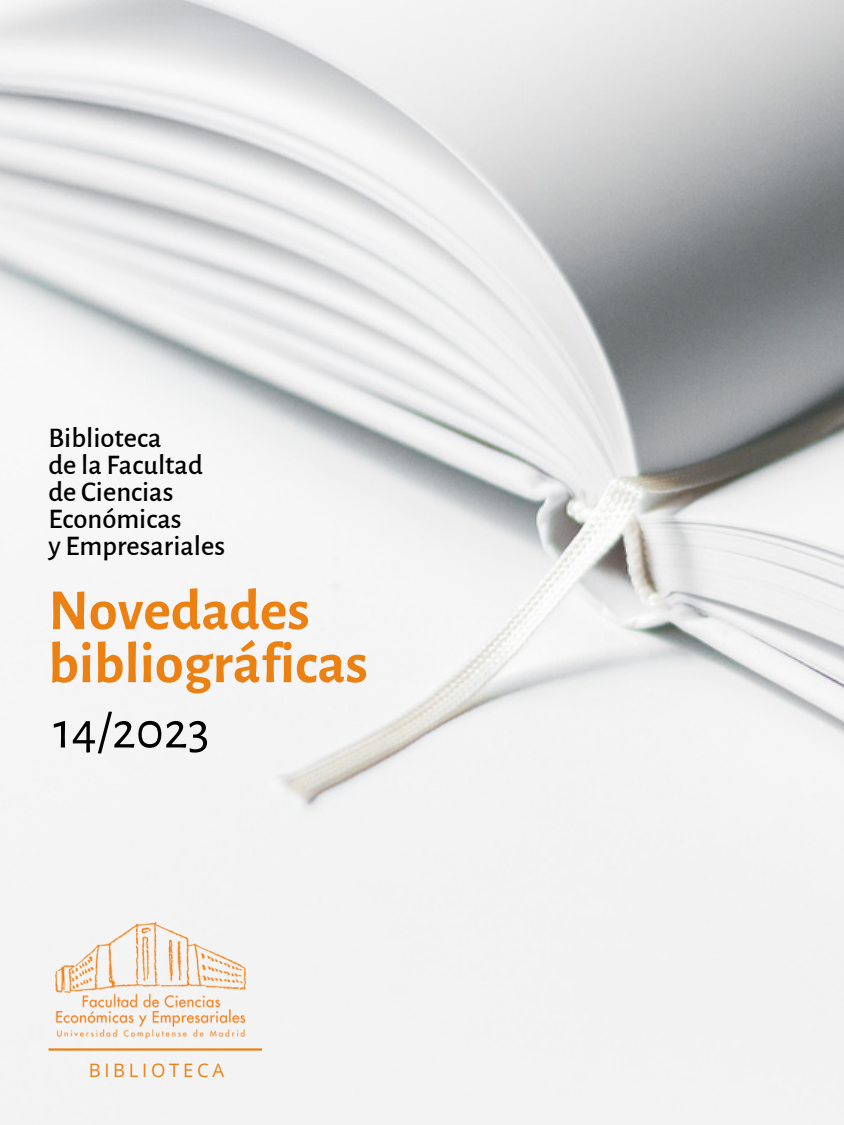
<style>
.page{position:relative;width:844px;height:1125px;background:#fff}
.page>*{position:absolute;margin:0;border:0;box-sizing:border-box;transform-origin:0 0}
.t1{font:700 58.2px "Alegreya Sans";color:#eb8113}
.t2{font:52.8px "Alegreya Sans";color:#000}
.t3{font:500 28.5px/27px "Alegreya Sans";color:#000}
.t4{font:18.6px "Open Sans";letter-spacing:.2em;color:#eb8113}
</style>
<div class="page">
<img style="left:0;top:0;width:844px;height:1125px">
<hr style="left:48px;top:1048px;width:214px;height:3px;background:#eb8113">
<img style="left:56px;top:923px;width:193px;height:121px">
<p class="t3" style="left:48px;top:425px;width:115px">Biblioteca</p>
<p class="t3" style="left:48px;top:452px;width:156px">de la Facultad</p>
<p class="t3" style="left:48px;top:479px;width:135px">de Ciencias<br>Económicas</p>
<p class="t3" style="left:48px;top:533px;width:178px">y Empresariales</p>
<p class="t1" style="left:48px;top:582px;width:263px">Novedades</p>
<p class="t1" style="left:48px;top:636px;width:321px">bibliográficas</p>
<p class="t2" style="left:53px;top:705px;width:158px">14/2023</p>
<p class="t4" style="left:89px;top:1057px;width:137px">BIBLIOTECA</p>
</div>
